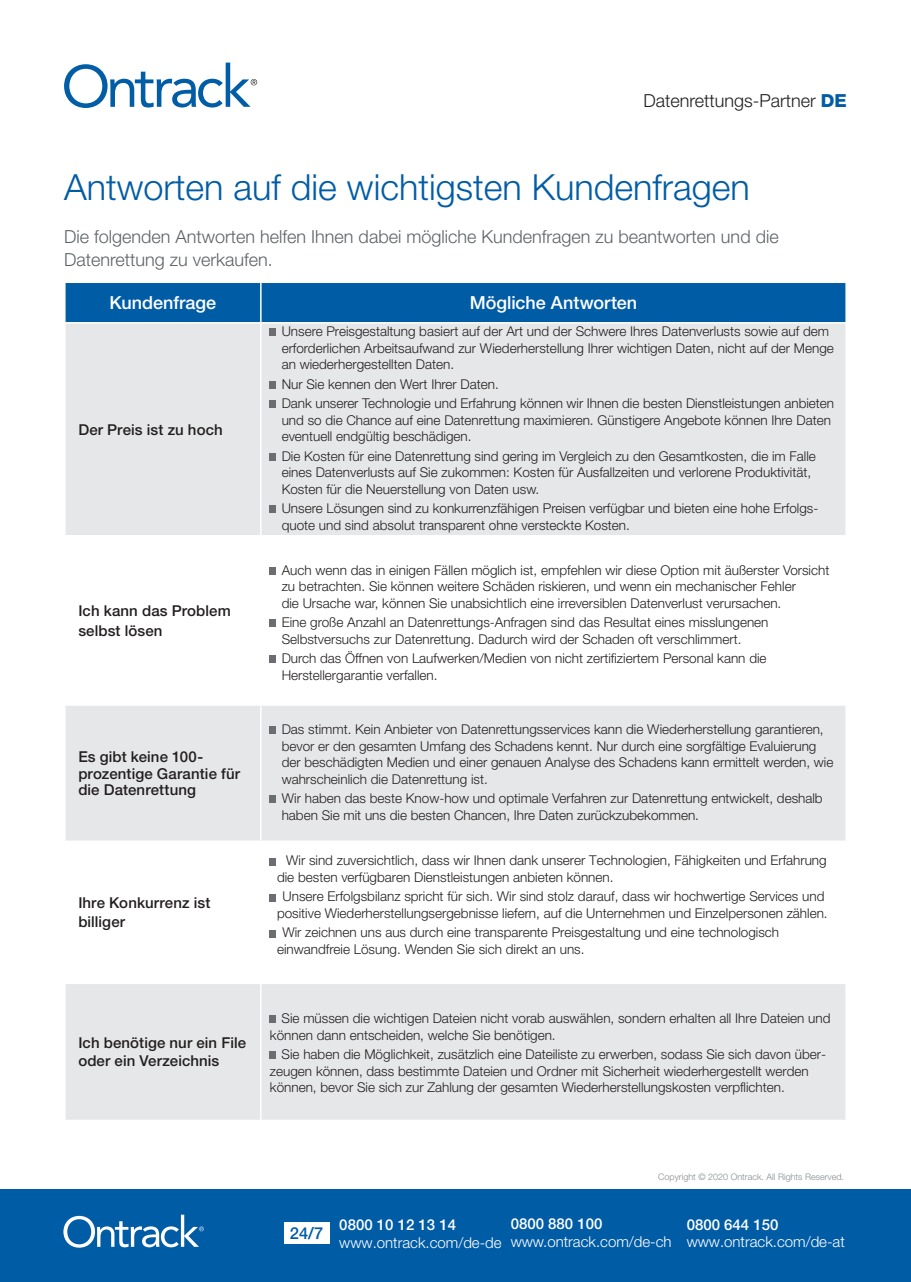
<style>
.page{position:relative;width:911px;height:1282px;background:#fff}
.page>*{position:absolute;margin:0;border:0;box-sizing:border-box;transform-origin:0 0}
.t1{font:300 36px "Helvetica Neue LT Std";color:#015ca6}
.t2{font:300 18px/22.5px "Helvetica Neue LT Std";color:#5e6367}
.t3{font:500 18px "Helvetica Neue LT Std";color:#fff}
.t4{font:300 18px "Helvetica Neue LT Std";color:#231f20}
.t5{font:500 16.5px "Helvetica Neue LT Std";color:#015ca6}
.t6{font:500 15px/19.5px "Helvetica Neue LT Std";letter-spacing:.005em;color:#231f20}
.t7{font:300 15px "Helvetica Neue LT Std";color:#fff}
.t8{font:500 15px "Helvetica Neue LT Std";color:#fff}
.t9{font:300 13.5px/16.5px "Helvetica Neue LT Std";color:#231f20}
.t10{font:300 9px "Helvetica Neue LT Std";color:#868a8e}
.s1{font-weight:800;color:#015ca6}
</style>
<div class="page">
<div style="left:0;top:1189px;width:910px;height:92px;background:#015ca6"></div>
<svg style="left:64px;top:63px;width:193px;height:45px"></svg>
<svg style="left:63px;top:1214px;width:141px;height:33px"></svg>
<div style="left:66px;top:283px;width:779px;height:39px;background:#015ca6"></div>
<div style="left:66px;top:323px;width:779px;height:796px;background:#e6e7e9"></div>
<svg style="left:66px;top:536px;width:779px;height:446px"></svg>
<hr style="left:260px;top:283px;width:1px;height:39px;background:#fff">
<hr style="left:260px;top:323px;width:1px;height:212px;background:#fff">
<hr style="left:64px;top:535px;width:197px;height:1px;background:#fff">
<hr style="left:261px;top:535px;width:585px;height:1px;background:#fff">
<hr style="left:260px;top:536px;width:1px;height:168px;background:#fff">
<hr style="left:64px;top:704px;width:197px;height:1px;background:#fff">
<hr style="left:261px;top:704px;width:585px;height:1px;background:#fff">
<hr style="left:260px;top:705px;width:1px;height:135px;background:#fff">
<hr style="left:64px;top:840px;width:197px;height:1px;background:#fff">
<hr style="left:261px;top:840px;width:585px;height:1px;background:#fff">
<hr style="left:260px;top:841px;width:1px;height:141px;background:#fff">
<hr style="left:64px;top:982px;width:197px;height:1px;background:#fff">
<hr style="left:261px;top:982px;width:585px;height:1px;background:#fff">
<hr style="left:260px;top:983px;width:1px;height:136px;background:#fff">
<div style="left:269px;top:328px;width:7px;height:8px;background:#6c6d70"></div>
<div style="left:269px;top:381px;width:7px;height:7px;background:#6c6d70"></div>
<div style="left:269px;top:400px;width:7px;height:8px;background:#6c6d70"></div>
<div style="left:269px;top:453px;width:7px;height:7px;background:#6c6d70"></div>
<div style="left:269px;top:505px;width:7px;height:8px;background:#6c6d70"></div>
<div style="left:269px;top:567px;width:7px;height:7px;background:#6c6d70"></div>
<div style="left:269px;top:619px;width:7px;height:8px;background:#6c6d70"></div>
<div style="left:269px;top:655px;width:7px;height:8px;background:#6c6d70"></div>
<div style="left:269px;top:726px;width:7px;height:8px;background:#6c6d70"></div>
<div style="left:269px;top:795px;width:7px;height:8px;background:#6c6d70"></div>
<div style="left:269px;top:857px;width:7px;height:8px;background:#6c6d70"></div>
<div style="left:269px;top:893px;width:7px;height:8px;background:#6c6d70"></div>
<div style="left:269px;top:929px;width:7px;height:8px;background:#6c6d70"></div>
<div style="left:269px;top:1015px;width:7px;height:7px;background:#6c6d70"></div>
<div style="left:269px;top:1051px;width:7px;height:7px;background:#6c6d70"></div>
<div style="left:283px;top:1222px;width:46px;height:21px;background:#fff"></div>
<h2 class="t4" style="left:643px;top:90px;width:205px">Datenrettungs-Partner <span class="s1">DE</span></h2>
<h1 class="t1" style="left:64px;top:165px;width:687px">Antworten auf die wichtigsten Kundenfragen</h1>
<h2 class="t2" style="left:64px;top:225px;width:716px">Die folgenden Antworten helfen Ihnen dabei mögliche Kundenfragen zu beantworten und die<br>Datenrettung zu verkaufen.</h2>
<h2 class="t3" style="left:109px;top:292px;width:108px">Kundenfrage</h2>
<h2 class="t3" style="left:469px;top:292px;width:169px">Mögliche Antworten</h2>
<p class="t6" style="left:78px;top:419px;width:146px">Der Preis ist zu hoch</p>
<p class="t6" style="left:78px;top:600px;width:154px">Ich kann das Problem selbst lösen</p>
<p class="t6" style="left:78px;top:748px;width:163px;line-height:16.5px">Es gibt keine 100- prozentige Garantie für die Datenrettung</p>
<p class="t6" style="left:78px;top:892px;width:134px">Ihre Konkurrenz ist billiger</p>
<p class="t6" style="left:78px;top:1033px;width:169px;line-height:18px">Ich benötige nur ein File oder ein Verzeichnis</p>
<p class="t9" style="left:282px;top:322px;width:553px">Unsere Preisgestaltung basiert auf der Art und der Schwere Ihres Datenverlusts sowie auf dem erforderlichen Arbeitsaufwand zur Wiederherstellung Ihrer wichtigen Daten, nicht auf der Menge an wiederhergestellten Daten.</p>
<p class="t9" style="left:282px;top:373px;width:553px;line-height:19.5px">Nur Sie kennen den Wert Ihrer Daten.<br>Dank unserer Technologie und Erfahrung können wir Ihnen die besten Dienstleistungen anbieten</p>
<p class="t9" style="left:282px;top:411px;width:550px">und so die Chance auf eine Datenrettung maximieren. Günstigere Angebote können Ihre Daten eventuell endgültig beschädigen.</p>
<p class="t9" style="left:282px;top:447px;width:535px">Die Kosten für eine Datenrettung sind gering im Vergleich zu den Gesamtkosten, die im Falle eines Datenverlusts auf Sie zukommen: Kosten für Ausfallzeiten und verlorene Produktivität,<br>Kosten für die Neuerstellung von Daten usw.</p>
<p class="t9" style="left:282px;top:499px;width:538px">Unsere Lösungen sind zu konkurrenzfähigen Preisen verfügbar und bieten eine hohe Erfolgs&shy;quote und sind absolut transparent ohne versteckte Kosten.</p>
<p class="t9" style="left:282px;top:561px;width:549px">Auch wenn das in einigen Fällen möglich ist, empfehlen wir diese Option mit äußerster Vorsicht zu betrachten. Sie können weitere Schäden riskieren, und wenn ein mechanischer Fehler<br>die Ursache war, können Sie unabsichtlich eine irreversiblen Datenverlust verursachen.</p>
<p class="t9" style="left:282px;top:613px;width:488px">Eine große Anzahl an Datenrettungs-Anfragen sind das Resultat eines misslungenen<br>Selbstversuchs zur Datenrettung. Dadurch wird der Schaden oft verschlimmert.</p>
<p class="t9" style="left:282px;top:649px;width:486px">Durch das Öffnen von Laufwerken/Medien von nicht zertifiziertem Personal kann die<br>Herstellergarantie verfallen.</p>
<p class="t9" style="left:282px;top:720px;width:553px">Das stimmt. Kein Anbieter von Datenrettungsservices kann die Wiederherstellung garantieren, bevor er den gesamten Umfang des Schadens kennt. Nur durch eine sorgfältige Evaluierung der beschädigten Medien und einer genauen Analyse des Schadens kann ermittelt werden, wie wahrscheinlich die Datenrettung ist.</p>
<p class="t9" style="left:282px;top:789px;width:542px">Wir haben das beste Know-how und optimale Verfahren zur Datenrettung entwickelt, deshalb haben Sie mit uns die besten Chancen, Ihre Daten zurückzubekommen.</p>
<p class="t9" style="left:277px;top:851px;width:551px;text-indent:9px">Wir sind zuversichtlich, dass wir Ihnen dank unserer Technologien, Fähigkeiten und Erfahrung die besten verfügbaren Dienstleistungen anbieten können.</p>
<p class="t9" style="left:277px;top:887px;width:552px;text-align:center">Unsere Erfolgsbilanz spricht für sich. Wir sind stolz darauf, dass wir hochwertige Services und positive Wiederherstellungsergebnisse liefern, auf die Unternehmen und Einzelpersonen zählen.</p>
<p class="t9" style="left:277px;top:923px;width:503px;text-indent:5px">Wir zeichnen uns aus durch eine transparente Preisgestaltung und eine technologisch einwandfreie Lösung. Wenden Sie sich direkt an uns.</p>
<p class="t9" style="left:270px;top:1009px;width:562px;text-indent:12px">Sie müssen die wichtigen Dateien nicht vorab auswählen, sondern erhalten all Ihre Dateien und können dann entscheiden, welche Sie benötigen.</p>
<p class="t9" style="left:270px;top:1045px;width:557px;text-indent:12px">Sie haben die Möglichkeit, zusätzlich eine Dateiliste zu erwerben, sodass Sie sich davon über&shy;zeugen können, dass bestimmte Dateien und Ordner mit Sicherheit wiederhergestellt werden können, bevor Sie sich zur Zahlung der gesamten Wiederherstellungskosten verpflichten.</p>
<p class="t5" style="left:290px;top:1223px;width:35px">24/7</p>
<p class="t10" style="left:658px;top:1171px;width:187px">Copyright © 2020 Ontrack. All Rights Reserved.</p>
<p class="t8" style="left:339px;top:1215px;width:118px">0800 10 12 13 14</p>
<p class="t7" style="left:339px;top:1232px;width:164px">www.ontrack.com/de-de</p>
<p class="t8" style="left:510px;top:1214px;width:93px">0800 880 100</p>
<p class="t7" style="left:510px;top:1232px;width:162px">www.ontrack.com/de-ch</p>
<p class="t8" style="left:686px;top:1214px;width:93px">0800 644 150</p>
<p class="t7" style="left:686px;top:1231px;width:160px">www.ontrack.com/de-at</p>
</div>
